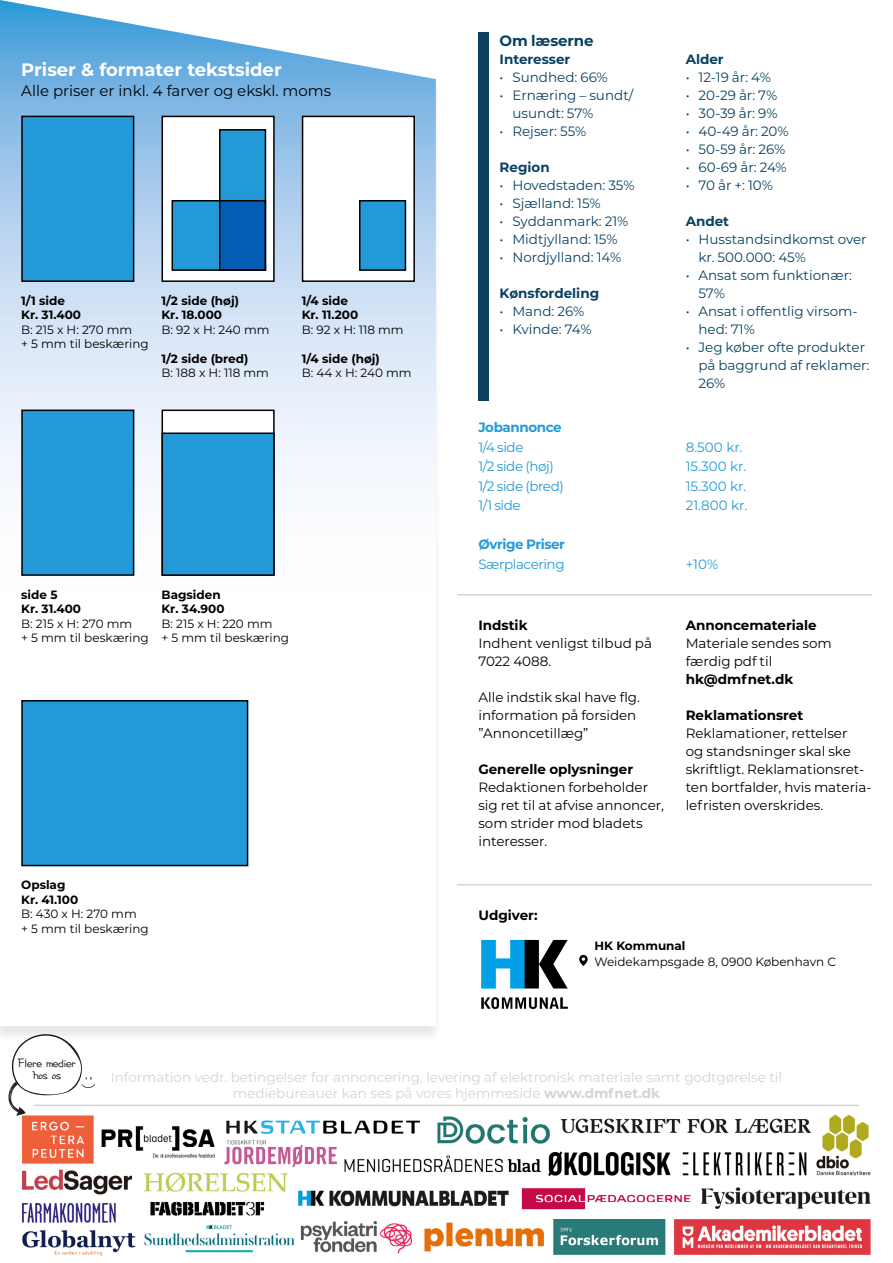
<style>
.page{position:relative;width:893px;height:1263px;background:#fff}
.page>*{position:absolute;margin:0;border:0;box-sizing:border-box;transform-origin:0 0}
.t1{font:700 18px "Montserrat";color:#fff}
.t2{font:18px "TT Everybody L";letter-spacing:-.05em;color:#000}
.t3{font:15px "Montserrat";color:#000}
.t4{font:700 15px "Montserrat";letter-spacing:-.01em;color:#0a4161}
.t5{font:13.5px/18px "Montserrat";color:#0a4161}
.t6{font:13.5px/18px "Montserrat";color:#000}
.t7{font:13.5px/16.2px "Montserrat";color:#d4d4d6;text-align:center}
.t8{font:700 13.5px "Montserrat";color:#000}
.t9{font:13.5px/19.5px "Montserrat";letter-spacing:-.03em;color:#239ad7}
.t10{font:700 13.5px "Montserrat";color:#0a4161}
.t11{font:13.5px/19.5px "Montserrat";color:#239ad7}
.t12{font:700 13.5px "Montserrat";letter-spacing:-.03em;color:#239ad7}
.t13{font:12px/14.4px "Montserrat";color:#000}
.t14{font:700 12px/14.4px "Montserrat";color:#000}
.s1{font-weight:700}
</style>
<div class="page">
<div style="left:0;top:1px;width:443px;height:1042px;background:#000;opacity:.1"></div>
<svg style="left:0;top:0;width:436px;height:1026px"></svg>
<div style="left:22px;top:701px;width:226px;height:164px;background:#239ad7"></div>
<div style="left:21px;top:700px;width:227px;height:166px;border:2px solid #000"></div>
<div style="left:162px;top:410px;width:112px;height:165px;background:#fff"></div>
<div style="left:162px;top:410px;width:113px;height:166px;border:2px solid #000"></div>
<div style="left:162px;top:433px;width:112px;height:142px;background:#239ad7"></div>
<div style="left:162px;top:432px;width:113px;height:144px;border:2px solid #000"></div>
<div style="left:22px;top:116px;width:112px;height:165px;background:#239ad7"></div>
<div style="left:21px;top:116px;width:113px;height:166px;border:2px solid #000"></div>
<div style="left:162px;top:116px;width:112px;height:165px;background:#fff"></div>
<div style="left:162px;top:116px;width:113px;height:166px;border:2px solid #000"></div>
<div style="left:172px;top:201px;width:93px;height:69px;background:#239ad7"></div>
<div style="left:172px;top:200px;width:94px;height:71px;border:2px solid #000"></div>
<svg style="left:222px;top:132px;width:41px;height:136px;background:#137ac3"></svg>
<div style="left:219px;top:129px;width:47px;height:142px;border:2px solid #000"></div>
<div style="left:303px;top:116px;width:111px;height:165px;background:#fff"></div>
<div style="left:302px;top:116px;width:113px;height:166px;border:2px solid #000"></div>
<div style="left:360px;top:201px;width:45px;height:69px;background:#239ad7"></div>
<div style="left:359px;top:200px;width:47px;height:71px;border:2px solid #000"></div>
<div style="left:22px;top:410px;width:112px;height:165px;background:#239ad7"></div>
<div style="left:21px;top:410px;width:113px;height:166px;border:2px solid #000"></div>
<hr style="left:34px;top:1104px;width:825px;height:2px;background:#d4d4d6">
<img style="left:22px;top:1115px;width:849px;height:141px">
<svg style="left:8px;top:1032px;width:87px;height:84px"></svg>
<hr style="left:457px;top:594px;width:415px;height:2px;background:#d4d4d6">
<hr style="left:457px;top:884px;width:415px;height:1px;background:#d4d4d6">
<img style="left:481px;top:939px;width:87px;height:71px">
<svg style="left:579px;top:955px;width:9px;height:11px"></svg>
<div style="left:478px;top:32px;width:11px;height:368px;background:#0a4161"></div>
<h1 class="t1" style="left:21px;top:56px;width:262px">Priser &amp; formater tekstsider</h1>
<p class="t3" style="left:21px;top:80px;width:311px">Alle priser er inkl. 4 farver og ekskl. moms</p>
<p class="t14" style="left:21px;top:293px;width:61px">1/1 side<br>Kr. 31.400</p>
<p class="t13" style="left:21px;top:322px;width:129px">B: 215 x H: 270 mm<br>+ 5 mm til beskæring</p>
<p class="t14" style="left:162px;top:293px;width:79px">1/2 side (høj)<br>Kr. 18.000</p>
<p class="t13" style="left:162px;top:322px;width:109px">B: 92 x H: 240 mm</p>
<p class="t14" style="left:162px;top:351px;width:88px">1/2 side (bred)</p>
<p class="t13" style="left:162px;top:365px;width:109px">B: 188 x H: 118 mm</p>
<p class="t14" style="left:302px;top:293px;width:58px">1/4 side<br>Kr. 11.200</p>
<p class="t13" style="left:302px;top:322px;width:103px">B: 92 x H: 118 mm</p>
<p class="t14" style="left:302px;top:351px;width:80px">1/4 side (høj)</p>
<p class="t13" style="left:302px;top:365px;width:111px">B: 44 x H: 240 mm</p>
<p class="t14" style="left:21px;top:587px;width:61px">side 5<br>Kr. 31.400</p>
<p class="t13" style="left:21px;top:616px;width:129px">B: 215 x H: 270 mm<br>+ 5 mm til beskæring</p>
<p class="t14" style="left:162px;top:587px;width:65px">Bagsiden<br>Kr. 34.900</p>
<p class="t13" style="left:162px;top:616px;width:129px">B: 215 x H: 220 mm<br>+ 5 mm til beskæring</p>
<p class="t14" style="left:21px;top:877px;width:58px">Opslag<br>Kr. 41.100</p>
<p class="t13" style="left:21px;top:906px;width:129px">B: 430 x H: 270 mm<br>+ 5 mm til beskæring</p>
<p class="t4" style="left:500px;top:30px;width:95px">Om læserne</p>
<p class="t10" style="left:500px;top:50px;width:72px">Interesser</p>
<p class="t5" style="left:500px;top:68px;width:110px">• Sundhed: 66%</p>
<p class="t5" style="left:512px;top:86px;width:122px;text-indent:-13px">• Ernæring – sundt/ usundt: 57%</p>
<p class="t5" style="left:500px;top:122px;width:88px">• Rejser: 55%</p>
<p class="t10" style="left:500px;top:158px;width:52px">Region</p>
<p class="t5" style="left:500px;top:176px;width:136px">• Hovedstaden: 35%</p>
<p class="t5" style="left:500px;top:194px;width:103px">• Sjælland: 15%</p>
<p class="t5" style="left:500px;top:212px;width:130px">• Syddanmark: 21%</p>
<p class="t5" style="left:500px;top:230px;width:119px">• Midtjylland: 15%</p>
<p class="t5" style="left:500px;top:248px;width:123px">• Nordjylland: 14%</p>
<p class="t10" style="left:500px;top:284px;width:101px">Kønsfordeling</p>
<p class="t5" style="left:500px;top:302px;width:86px">• Mand: 26%</p>
<p class="t5" style="left:500px;top:320px;width:93px">• Kvinde: 74%</p>
<p class="t12" style="left:478px;top:417px;width:85px">Jobannonce</p>
<p class="t9" style="left:478px;top:436px;width:87px">1/4 side<br>1/2 side (høj)<br>1/2 side (bred)<br>1/1 side</p>
<p class="t12" style="left:478px;top:534px;width:88px">Øvrige Priser</p>
<p class="t9" style="left:478px;top:553px;width:88px">Særplacering</p>
<p class="t8" style="left:478px;top:615px;width:51px">Indstik</p>
<p class="t6" style="left:478px;top:634px;width:175px">Indhent venligst tilbud på<br>7022 4088.</p>
<p class="t6" style="left:478px;top:688px;width:163px">Alle indstik skal have flg. information på forsiden ”Annoncetillæg”</p>
<p class="t8" style="left:478px;top:759px;width:156px">Generelle oplysninger</p>
<p class="t6" style="left:478px;top:778px;width:187px">Redaktionen forbeholder sig ret til at afvise annoncer, som strider mod bladets interesser.</p>
<p class="t10" style="left:686px;top:50px;width:40px">Alder</p>
<p class="t5" style="left:686px;top:68px;width:87px">• 12-19 år: 4%</p>
<p class="t5" style="left:686px;top:86px;width:93px">• 20-29 år: 7%</p>
<p class="t5" style="left:686px;top:104px;width:93px">• 30-39 år: 9%</p>
<p class="t5" style="left:686px;top:122px;width:105px">• 40-49 år: 20%</p>
<p class="t5" style="left:686px;top:140px;width:101px">• 50-59 år: 26%</p>
<p class="t5" style="left:686px;top:158px;width:103px">• 60-69 år: 24%</p>
<p class="t5" style="left:686px;top:176px;width:89px">• 70 år +: 10%</p>
<p class="t10" style="left:686px;top:212px;width:45px">Andet</p>
<p class="t5" style="left:698px;top:230px;width:170px;text-indent:-13px">• Husstandsindkomst over kr. 500.000: 45%</p>
<p class="t5" style="left:698px;top:266px;width:155px;text-indent:-13px">• Ansat som funktionær:<br>57%</p>
<p class="t5" style="left:698px;top:302px;width:161px;text-indent:-13px">• Ansat i offentlig virsom&shy;hed: 71%</p>
<p class="t5" style="left:698px;top:338px;width:173px;text-indent:-13px">• Jeg køber ofte produkter på baggrund af reklamer:<br>26%</p>
<p class="t11" style="left:686px;top:437px;width:63px">8.500 kr.<br>15.300 kr.<br>15.300 kr.<br>21.800 kr.</p>
<p class="t9" style="left:686px;top:554px;width:34px">+10%</p>
<p class="t8" style="left:686px;top:615px;width:133px">Annoncemateriale</p>
<p class="t6" style="left:686px;top:633px;width:148px">Materiale sendes som færdig pdf til</p>
<p class="t8" style="left:686px;top:669px;width:109px">hk@dmfnet.dk</p>
<p class="t8" style="left:686px;top:705px;width:119px">Reklamationsret</p>
<p class="t6" style="left:686px;top:723px;width:188px">Reklamationer, rettelser<br>og standsninger skal ske skriftligt. Reklamationsret&shy;ten bortfalder, hvis materia&shy;lefristen overskrides.</p>
<p class="t8" style="left:478px;top:905px;width:61px">Udgiver:</p>
<p class="t14" style="left:594px;top:938px;width:93px">HK Kommunal</p>
<p class="t13" style="left:594px;top:954px;width:243px">Weidekampsgade 8, 0900 København C</p>
<h1 class="t2" style="left:18px;top:1054px;width:60px">Flere medier</h1>
<h1 class="t2" style="left:32px;top:1066px;width:30px">hos os</h1>
<p class="t7" style="left:111px;top:1068px;width:673px">Information vedr. betingelser for annoncering, levering af elektronisk materiale samt godtgørelse til mediebureauer kan ses på vores hjemmeside <span class="s1">www.dmfnet.dk</span></p>
</div>
